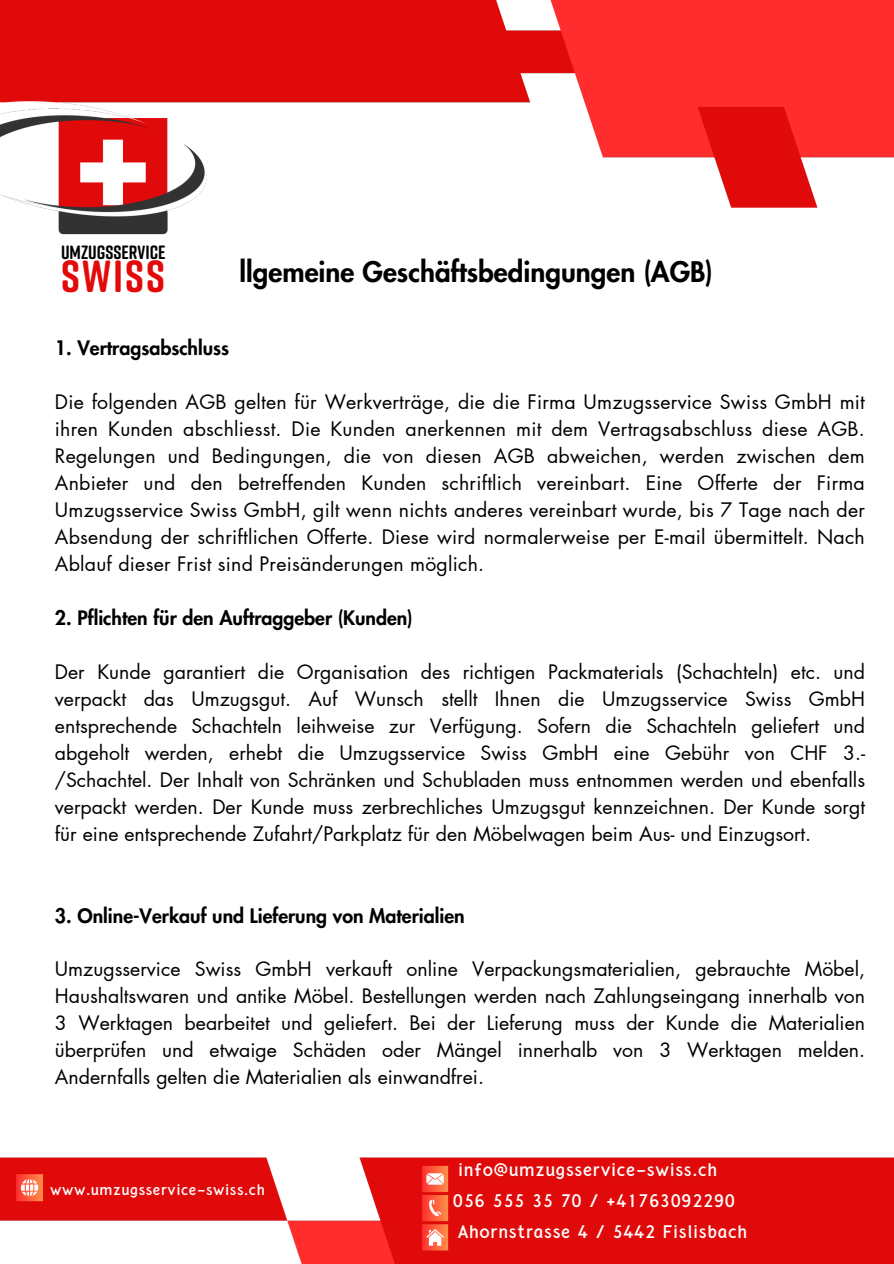
<style>
.page{position:relative;width:894px;height:1264px;background:#fff}
.page>*{position:absolute;margin:0;border:0;box-sizing:border-box;transform-origin:0 0}
.t1{font:700 45px "Rift Soft";letter-spacing:.05em;color:#e30a0a}
.t2{font:800 27.75px "Futura LT Pro";color:#000}
.t3{font:19.5px/27px "Futura LT Pro";color:#000;text-align:justify}
.t4{font:800 19.5px "Futura LT Pro";color:#000}
.t5{font:700 19.2px "Rift Soft";color:#000}
.t6{font:700 15.9px "Crusoe Text";letter-spacing:.04em;color:#fff}
.t7{font:700 13.2px "Crusoe Text";letter-spacing:.04em;color:#fff}
</style>
<div class="page">
<img style="left:0;top:0;width:893px;height:235px">
<img style="left:0;top:1157px;width:893px;height:106px">
<h3 class="t5" style="left:61px;top:240px;width:106px">UMZUGSSERVICE</h3>
<h3 class="t1" style="left:61px;top:247px;width:105px">SWISS</h3>
<h4 class="t2" style="left:239px;top:259px;width:475px">llgemeine Geschäftsbedingungen (AGB)</h4>
<h2 class="t4" style="left:55px;top:339px;width:176px">1. Vertragsabschluss</h2>
<h3 class="t3" style="left:55px;top:389px;width:811px">Die folgenden AGB gelten für Werkverträge, die die Firma Umzugsservice Swiss GmbH mit ihren Kunden abschliesst. Die Kunden anerkennen mit dem Vertragsabschluss diese AGB.<br>Regelungen und Bedingungen, die von diesen AGB abweichen, werden zwischen dem Anbieter und den betreffenden Kunden schriftlich vereinbart. Eine Offerte der Firma Umzugsservice Swiss GmbH, gilt wenn nichts anderes vereinbart wurde, bis 7 Tage nach der Absendung der schriftlichen Offerte. Diese wird normalerweise per E-mail übermittelt. Nach Ablauf dieser Frist sind Preisänderungen möglich.</h3>
<h1 class="t4" style="left:55px;top:609px;width:359px">2. Pflichten für den Auftraggeber (Kunden)</h1>
<h4 class="t3" style="left:55px;top:659px;width:811px">Der Kunde garantiert die Organisation des richtigen Packmaterials (Schachteln) etc. und verpackt das Umzugsgut. Auf Wunsch stellt Ihnen die Umzugsservice Swiss GmbH entsprechende Schachteln leihweise zur Verfügung. Sofern die Schachteln geliefert und abgeholt werden, erhebt die Umzugsservice Swiss GmbH eine Gebühr von CHF 3.- /Schachtel. Der Inhalt von Schränken und Schubladen muss entnommen werden und ebenfalls verpackt werden. Der Kunde muss zerbrechliches Umzugsgut kennzeichnen. Der Kunde sorgt für eine entsprechende Zufahrt/Parkplatz für den Möbelwagen beim Aus- und Einzugsort.</h4>
<h3 class="t4" style="left:55px;top:906px;width:411px">3. Online-Verkauf und Lieferung von Materialien</h3>
<h4 class="t3" style="left:55px;top:956px;width:811px">Umzugsservice Swiss GmbH verkauft online Verpackungsmaterialien, gebrauchte Möbel, Haushaltswaren und antike Möbel. Bestellungen werden nach Zahlungseingang innerhalb von 3 Werktagen bearbeitet und geliefert. Bei der Lieferung muss der Kunde die Materialien überprüfen und etwaige Schäden oder Mängel innerhalb von 3 Werktagen melden.<br>Andernfalls gelten die Materialien als einwandfrei.</h4>
<p class="t7" style="left:50px;top:1180px;width:216px">www.umzugsservice-swiss.ch</p>
<h5 class="t6" style="left:458px;top:1159px;width:260px">info@umzugsservice-swiss.ch</h5>
<h5 class="t6" style="left:453px;top:1190px;width:283px">056 555 35 70 / +41763092290</h5>
<h5 class="t6" style="left:458px;top:1220px;width:291px">Ahornstrasse 4 / 5442 Fislisbach</h5>
</div>
